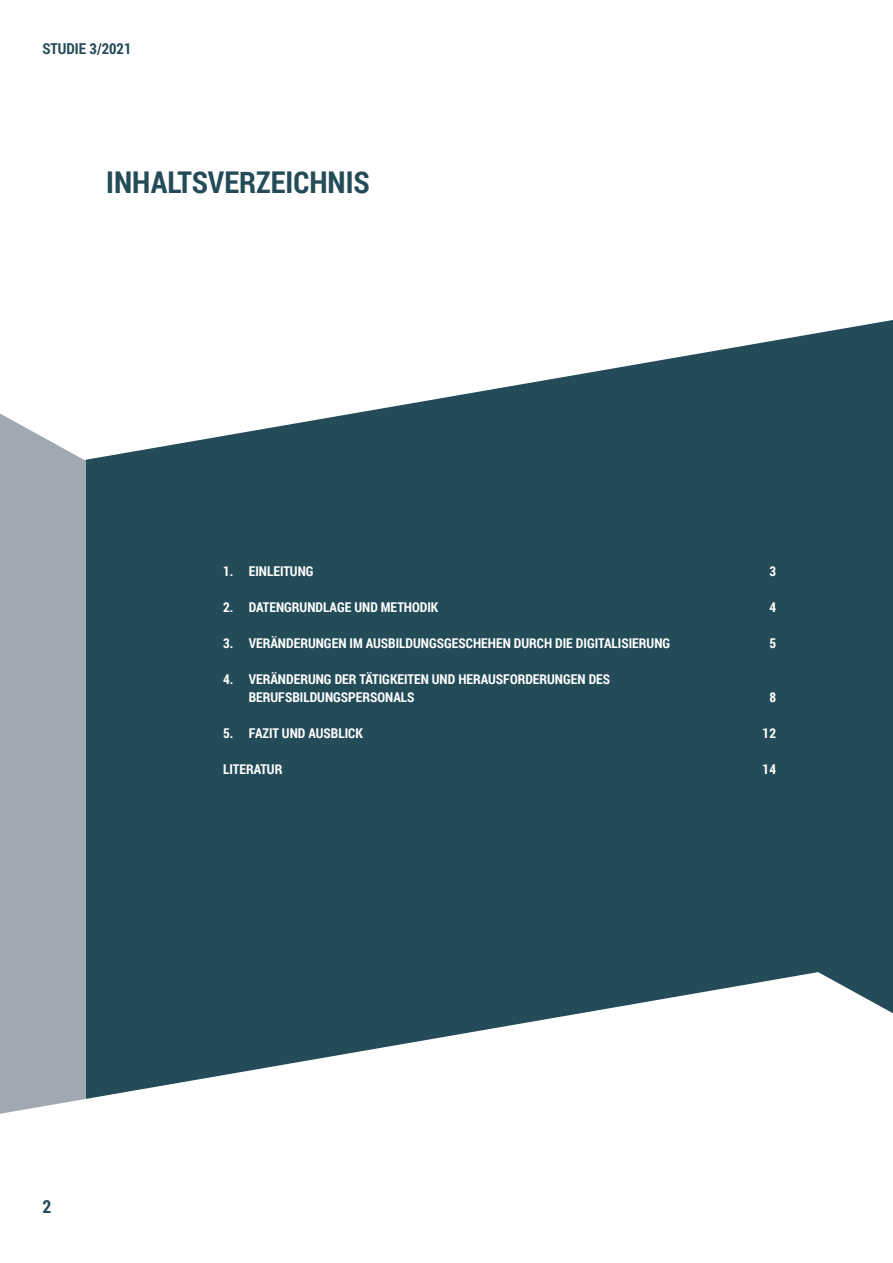
<style>
.page{position:relative;width:893px;height:1263px;background:#fff}
.page>*{position:absolute;margin:0;border:0;box-sizing:border-box;transform-origin:0 0}
.t1{font:700 30px "Roboto Condensed";color:#234b58}
.t2{font:700 18px "Roboto Condensed";color:#234b58}
.t3{font:700 15px "Roboto Condensed";color:#234b58}
.t4{font:700 13.5px/18px "Roboto Condensed";color:#fff}
</style>
<div class="page">
<div style="left:85px;top:270px;width:808px;height:851px;background:#234b58"></div>
<div style="left:0;top:351px;width:85px;height:770px;background:#a0a9b1"></div>
<svg style="left:0;top:270px;width:893px;height:190px;fill:#fff"></svg>
<svg style="left:0;top:972px;width:893px;height:149px;fill:#fff"></svg>
<p class="t3" style="left:43px;top:38px;width:91px">STUDIE 3/2021</p>
<h1 class="t1" style="left:106px;top:161px;width:265px">INHALTSVERZEICHNIS</h1>
<p class="t4" style="left:223px;top:562px;width:92px">1. EINLEITUNG</p>
<p class="t4" style="left:769px;top:562px;width:8px">3</p>
<p class="t4" style="left:223px;top:598px;width:217px">2. DATENGRUNDLAGE UND METHODIK</p>
<p class="t4" style="left:769px;top:598px;width:8px">4</p>
<p class="t4" style="left:223px;top:634px;width:449px">3. VERÄNDERUNGEN IM AUSBILDUNGSGESCHEHEN DURCH DIE DIGITALISIERUNG</p>
<p class="t4" style="left:769px;top:634px;width:8px">5</p>
<p class="t4" style="left:249px;top:670px;width:363px;text-indent:-26px">4. VERÄNDERUNG DER TÄTIGKEITEN UND HERAUSFORDERUNGEN DES<br>BERUFSBILDUNGSPERSONALS</p>
<p class="t4" style="left:769px;top:688px;width:8px">8</p>
<h2 class="t2" style="left:43px;top:1193px;width:10px">2</h2>
<p class="t4" style="left:223px;top:724px;width:141px">5. FAZIT UND AUSBLICK</p>
<p class="t4" style="left:763px;top:724px;width:15px">12</p>
<p class="t4" style="left:223px;top:760px;width:61px">LITERATUR</p>
<p class="t4" style="left:763px;top:760px;width:15px">14</p>
</div>
